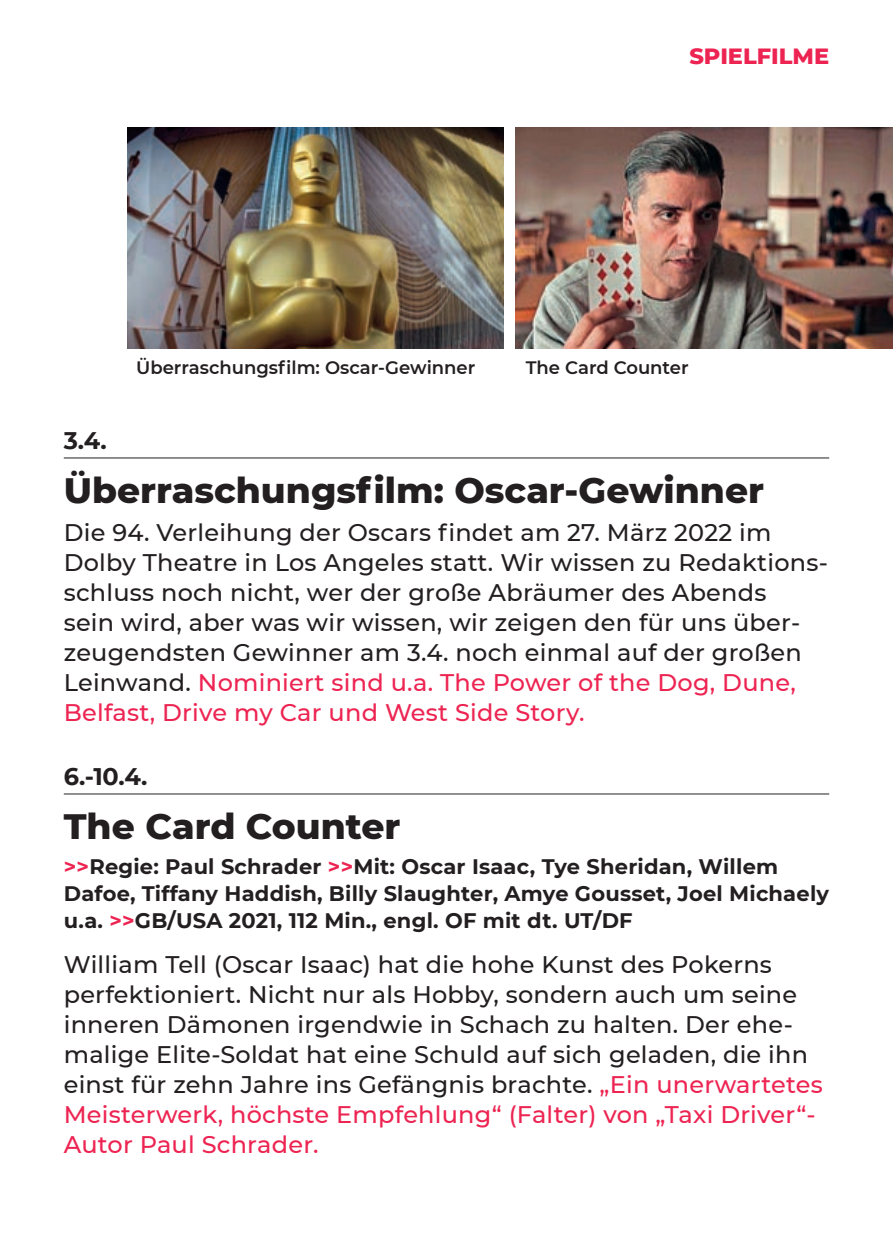
<style>
.page{position:relative;width:893px;height:1259px;background:#fff}
.page>*{position:absolute;margin:0;border:0;box-sizing:border-box;transform-origin:0 0}
.t1{font:800 36px "Montserrat";color:#231f20}
.t2{font:500 24px/30px "Montserrat";letter-spacing:.01em;color:#231f20}
.t3{font:700 24px "Montserrat";color:#231f20}
.t4{font:800 22.5px "Montserrat";color:#ed2452}
.t5{font:700 21px/27px "Montserrat";letter-spacing:.01em;color:#231f20}
.t6{font:600 18px "Montserrat";color:#231f20}
.s1{color:#ed2452}
</style>
<div class="page">
<hr style="left:64px;top:793px;width:765px;height:1px;background:#231f20">
<hr style="left:64px;top:457px;width:765px;height:1px;background:#231f20">
<img style="left:128px;top:127px;width:376px;height:221px">
<img style="left:515px;top:127px;width:378px;height:221px">
<p class="t4" style="left:689px;top:40px;width:141px">SPIELFILME</p>
<p class="t3" style="left:64px;top:423px;width:45px">3.4.</p>
<p class="t6" style="left:136px;top:355px;width:341px">Überraschungsfilm: Oscar-Gewinner</p>
<p class="t6" style="left:526px;top:355px;width:165px">The Card Counter</p>
<h1 class="t1" style="left:64px;top:463px;width:702px">Überraschungsfilm: Oscar-Gewinner</h1>
<p class="t2" style="left:64px;top:516px;width:766px">Die 94. Verleihung der Oscars findet am 27. März 2022 im Dolby Theatre in Los Angeles statt. Wir wissen zu Redaktions&shy;schluss noch nicht, wer der große Abräumer des Abends<br>sein wird, aber was wir wissen, wir zeigen den für uns über&shy;zeugendsten Gewinner am 3.4. noch einmal auf der großen Leinwand. <span class="s1">Nominiert sind u.a. The Power of the Dog, Dune, Belfast, Drive my Car und West Side Story.</span></p>
<p class="t3" style="left:64px;top:758px;width:85px">6.-10.4.</p>
<h1 class="t1" style="left:64px;top:799px;width:338px">The Card Counter</h1>
<p class="t5" style="left:64px;top:852px;width:767px"><span class="s1">&gt;&gt;</span>Regie: Paul Schrader <span class="s1">&gt;&gt;</span>Mit: Oscar Isaac, Tye Sheridan, Willem<br>Dafoe, Tiffany Haddish, Billy Slaughter, Amye Gousset, Joel Michaely u.a. <span class="s1">&gt;&gt;</span>GB/USA 2021, 112 Min., engl. OF mit dt. UT/DF</p>
<p class="t2" style="left:64px;top:948px;width:760px">William Tell (Oscar Isaac) hat die hohe Kunst des Pokerns perfektioniert. Nicht nur als Hobby, sondern auch um seine inneren Dämonen irgendwie in Schach zu halten. Der ehe&shy;malige Elite-Soldat hat eine Schuld auf sich geladen, die ihn einst für zehn Jahre ins Gefängnis brachte. <span class="s1">„Ein unerwartetes Meisterwerk, höchste Empfehlung“ (Falter) von „Taxi Driver“- Autor Paul Schrader.</span></p>
</div>
